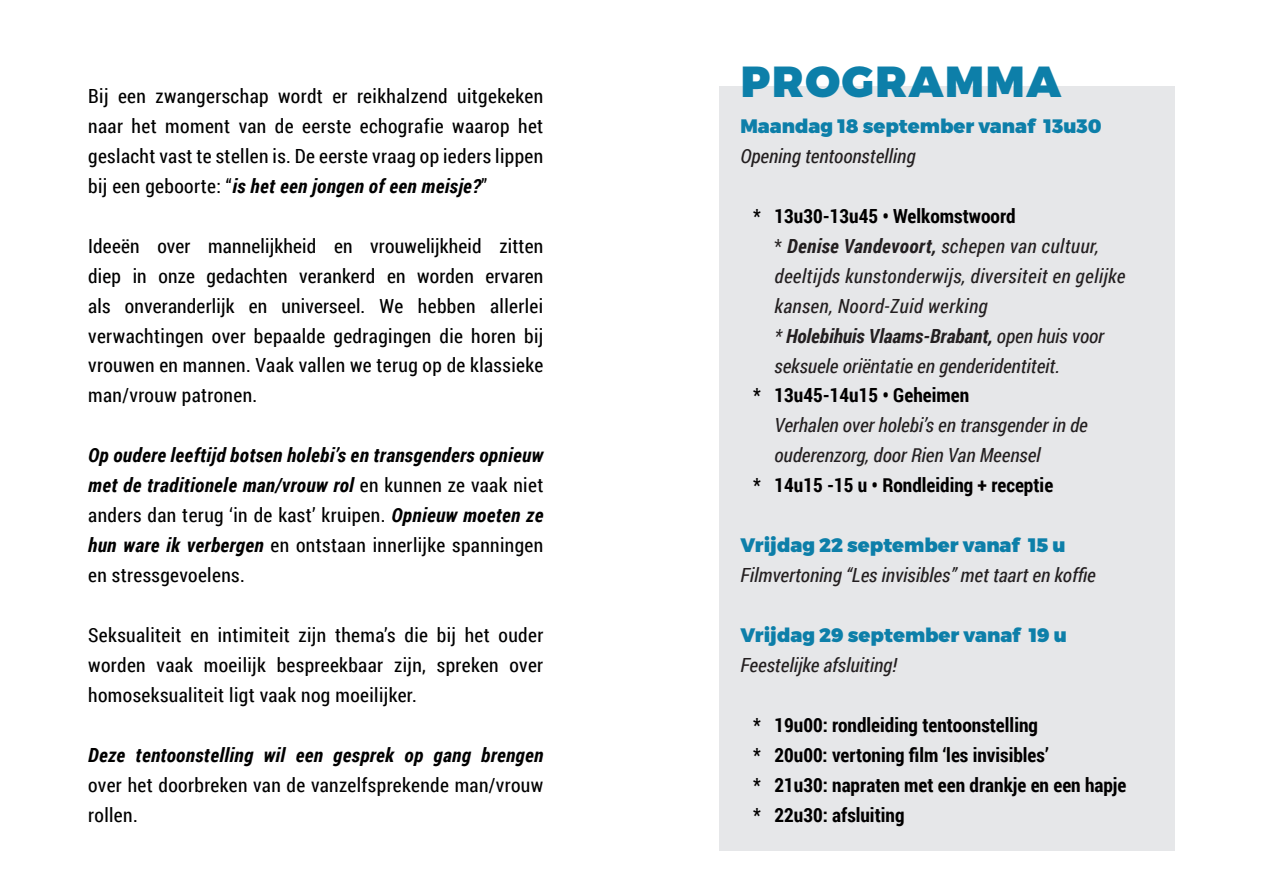
<style>
.page{position:relative;width:1263px;height:893px;background:#fff}
.page>*{position:absolute;margin:0;border:0;box-sizing:border-box;transform-origin:0 0}
.t1{font:900 43.5px "Montserrat";letter-spacing:.04em;color:#0d7fa9}
.t2{font:19.5px/30px "Roboto Condensed";letter-spacing:.02em;color:#010000;text-align:justify}
.t3{font:italic 700 19.5px/30px "Roboto Condensed";letter-spacing:.02em;color:#010000;text-align:justify}
.t4{font:italic 19.5px/30px "Roboto Condensed";letter-spacing:.02em;color:#231f20}
.t5{font:700 19.5px/30px "Roboto Condensed";color:#010000}
.t6{font:italic 19.5px/30px "Roboto Condensed";color:#231f20}
.t7{font:900 19.5px "Montserrat";color:#0d7fa9}
.s1{font-weight:700;font-style:italic}
.s2{font-weight:400;font-style:normal}
.s3{font-weight:700;font-style:normal;color:#010000}
.s4{font-style:normal}
.s5{font-weight:700}
</style>
<div class="page">
<div style="left:720px;top:86px;width:455px;height:764px;background:#e6e7e9"></div>
<p class="t2" style="left:88px;top:80px;width:456px">Bij een zwangerschap wordt er reikhalzend uitgekeken naar het moment van de eerste echografie waarop het geslacht vast te stellen is. De eerste vraag op ieders lippen bij een geboorte: “<span class="s1">is het een jongen of een meisje?</span>”</p>
<p class="t2" style="left:88px;top:230px;width:457px">Ideeën over mannelijkheid en vrouwelijkheid zitten diep in onze gedachten verankerd en worden ervaren als onveranderlijk en universeel. We hebben allerlei verwachtingen over bepaalde gedragingen die horen bij vrouwen en mannen. Vaak vallen we terug op de klassieke man/vrouw patronen.</p>
<p class="t3" style="left:88px;top:440px;width:457px">Op oudere leeftijd botsen holebi’s en transgenders opnieuw met de traditionele man/vrouw rol <span class="s2">en kunnen ze vaak niet anders dan terug ‘in de kast’ kruipen.</span> Opnieuw moeten ze hun ware ik verbergen <span class="s2">en ontstaan innerlijke spanningen en stressgevoelens.</span></p>
<p class="t2" style="left:88px;top:620px;width:457px">Seksualiteit en intimiteit zijn thema’s die bij het ouder worden vaak moeilijk bespreekbaar zijn, spreken over homoseksualiteit ligt vaak nog moeilijker.</p>
<p class="t3" style="left:88px;top:740px;width:457px">Deze tentoonstelling wil een gesprek op gang brengen</p>
<p class="t2" style="left:88px;top:770px;width:456px">over het doorbreken van de vanzelfsprekende man/vrouw rollen.</p>
<h1 class="t1" style="left:741px;top:54px;width:322px">PROGRAMMA</h1>
<p class="t7" style="left:740px;top:113px;width:363px">Maandag 18 september vanaf 13u30</p>
<p class="t6" style="left:740px;top:140px;width:177px">Opening tentoonstelling</p>
<p class="t4" style="left:774px;top:200px;width:352px;text-indent:-21px"><span class="s3">* 13u30-13u45 • Welkomstwoord<br></span><span class="s4">*</span> <span class="s5">Denise Vandevoort,</span> schepen van cultuur, deeltijds kunstonderwijs, diversiteit en gelijke kansen, Noord-Zuid werking<br>* <span class="s5">Holebihuis Vlaams-Brabant,</span> open huis voor seksuele oriëntatie en genderidentiteit.</p>
<p class="t5" style="left:753px;top:380px;width:218px">* 13u45-14u15 • Geheimen</p>
<p class="t6" style="left:774px;top:410px;width:315px">Verhalen over holebi’s en transgender in de ouderenzorg, door Rien Van Meensel</p>
<p class="t5" style="left:753px;top:470px;width:301px">* 14u15 -15 u • Rondleiding + receptie</p>
<p class="t7" style="left:740px;top:533px;width:327px">Vrijdag 22 september vanaf 15 u</p>
<p class="t6" style="left:740px;top:560px;width:357px">Filmvertoning “Les invisibles” met taart en koffie</p>
<p class="t7" style="left:740px;top:623px;width:328px">Vrijdag 29 september vanaf 19 u</p>
<p class="t6" style="left:740px;top:650px;width:158px">Feestelijke afsluiting!</p>
<p class="t5" style="left:753px;top:710px;width:375px">* 19u00: rondleiding tentoonstelling<br>* 20u00: vertoning film ‘les invisibles’<br>* 21u30: napraten met een drankje en een hapje * 22u30: afsluiting</p>
</div>
